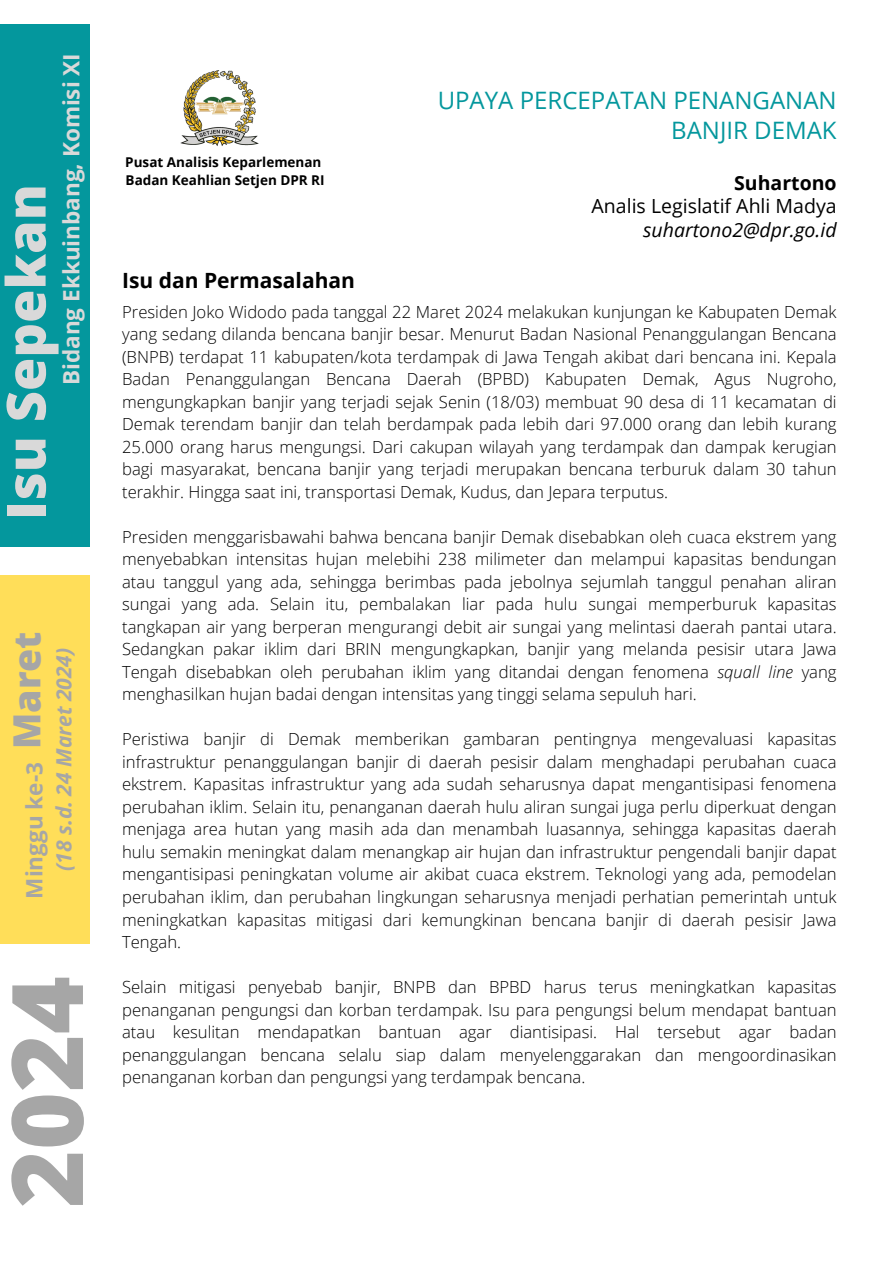
<style>
.page{position:relative;width:894px;height:1264px;background:#fff}
.page>*{position:absolute;margin:0;border:0;box-sizing:border-box;transform-origin:0 0}
.t1{font:800 98.85px "Open Sans";color:#a6a6a6}
.t2{font:800 54px "Open Sans";color:#d9d9d9}
.t3{font:800 37.5px "Open Sans";color:#a6a6a6}
.t4{font:24px/30.3px "Open Sans";color:#04979d;text-align:right}
.t5{font:700 22.5px "Open Sans";color:#d9d9d9}
.t6{font:700 22.5px "Open Sans";color:#a6a6a6}
.t7{font:italic 700 21px "Open Sans";color:#a6a6a6}
.t8{font:700 21px "Open Sans";color:#000}
.t9{font:19.5px "Open Sans";color:#000}
.t10{font:italic 19.5px "Open Sans";color:#000}
.t11{font:700 19.5px "Open Sans";color:#000}
.t12{font:300 16.65px/22.5px "Open Sans";color:#000;text-align:justify}
.t13{font:700 13.5px "Open Sans";color:#000}
.s1{font-style:italic}
</style>
<div class="page">
<div style="left:0;top:25px;width:89px;height:522px;background:#04979d"></div>
<div style="left:0;top:575px;width:89px;height:368px;background:#ffde59"></div>
<img style="left:180px;top:70px;width:79px;height:76px">
<p class="t5" style="left:55px;top:385px;width:333px;rotate:-90deg">Bidang Ekkuinbang, Komisi XI</p>
<p class="t2" style="left:-12px;top:520px;width:337px;rotate:-90deg">Isu Sepekan</p>
<p class="t3" style="left:0;top:749px;width:119px;rotate:-90deg">Maret</p>
<p class="t7" style="left:49px;top:871px;width:226px;rotate:-90deg">(18 s.d. 24 Maret 2024)</p>
<p class="t6" style="left:18px;top:898px;width:138px;rotate:-90deg">Minggu ke-3</p>
<h4 class="t1" style="left:-23px;top:1207px;width:233px;rotate:-90deg">2024</h4>
<p class="t4" style="left:437px;top:84px;width:400px">UPAYA PERCEPATAN PENANGANAN<br>BANJIR DEMAK</p>
<p class="t13" style="left:125px;top:153px;width:198px">Pusat Analisis Keparlemenan</p>
<p class="t13" style="left:126px;top:171px;width:200px">Badan Keahlian Setjen DPR RI</p>
<h6 class="t11" style="left:734px;top:169px;width:104px">Suhartono</h6>
<p class="t9" style="left:591px;top:192px;width:246px">Analis Legislatif Ahli Madya</p>
<p class="t10" style="left:643px;top:216px;width:195px">suhartono2@dpr.go.id</p>
<p class="t8" style="left:122px;top:265px;width:234px">Isu dan Permasalahan</p>
<h5 class="t12" style="left:122px;top:300px;width:715px">Presiden Joko Widodo pada tanggal 22 Maret 2024 melakukan kunjungan ke Kabupaten Demak yang sedang dilanda bencana banjir besar. Menurut Badan Nasional Penanggulangan Bencana (BNPB) terdapat 11 kabupaten/kota terdampak di Jawa Tengah akibat dari bencana ini. Kepala Badan Penanggulangan Bencana Daerah (BPBD) Kabupaten Demak, Agus Nugroho, mengungkapkan banjir yang terjadi sejak Senin (18/03) membuat 90 desa di 11 kecamatan di Demak terendam banjir dan telah berdampak pada lebih dari 97.000 orang dan lebih kurang 25.000 orang harus mengungsi. Dari cakupan wilayah yang terdampak dan dampak kerugian bagi masyarakat, bencana banjir yang terjadi merupakan bencana terburuk dalam 30 tahun terakhir. Hingga saat ini, transportasi Demak, Kudus, dan Jepara terputus.</h5>
<h5 class="t12" style="left:122px;top:525px;width:715px">Presiden menggarisbawahi bahwa bencana banjir Demak disebabkan oleh cuaca ekstrem yang menyebabkan intensitas hujan melebihi 238 milimeter dan melampui kapasitas bendungan atau tanggul yang ada, sehingga berimbas pada jebolnya sejumlah tanggul penahan aliran sungai yang ada. Selain itu, pembalakan liar pada hulu sungai memperburuk kapasitas tangkapan air yang berperan mengurangi debit air sungai yang melintasi daerah pantai utara.<br>Sedangkan pakar iklim dari BRIN mengungkapkan, banjir yang melanda pesisir utara Jawa Tengah disebabkan oleh perubahan iklim yang ditandai dengan fenomena <span class="s1">squall line</span> yang menghasilkan hujan badai dengan intensitas yang tinggi selama sepuluh hari.</h5>
<h1 class="t12" style="left:122px;top:727px;width:715px">Peristiwa banjir di Demak memberikan gambaran pentingnya mengevaluasi kapasitas infrastruktur penanggulangan banjir di daerah pesisir dalam menghadapi perubahan cuaca ekstrem. Kapasitas infrastruktur yang ada sudah seharusnya dapat mengantisipasi fenomena perubahan iklim. Selain itu, penanganan daerah hulu aliran sungai juga perlu diperkuat dengan menjaga area hutan yang masih ada dan menambah luasannya, sehingga kapasitas daerah hulu semakin meningkat dalam menangkap air hujan dan infrastruktur pengendali banjir dapat mengantisipasi peningkatan volume air akibat cuaca ekstrem. Teknologi yang ada, pemodelan perubahan iklim, dan perubahan lingkungan seharusnya menjadi perhatian pemerintah untuk meningkatkan kapasitas mitigasi dari kemungkinan bencana banjir di daerah pesisir Jawa Tengah.</h1>
<p class="t12" style="left:122px;top:975px;width:715px">Selain mitigasi penyebab banjir, BNPB dan BPBD harus terus meningkatkan kapasitas penanganan pengungsi dan korban terdampak. Isu para pengungsi belum mendapat bantuan atau kesulitan mendapatkan bantuan agar diantisipasi. Hal tersebut agar badan penanggulangan bencana selalu siap dalam menyelenggarakan dan mengoordinasikan penanganan korban dan pengungsi yang terdampak bencana.</p>
</div>
